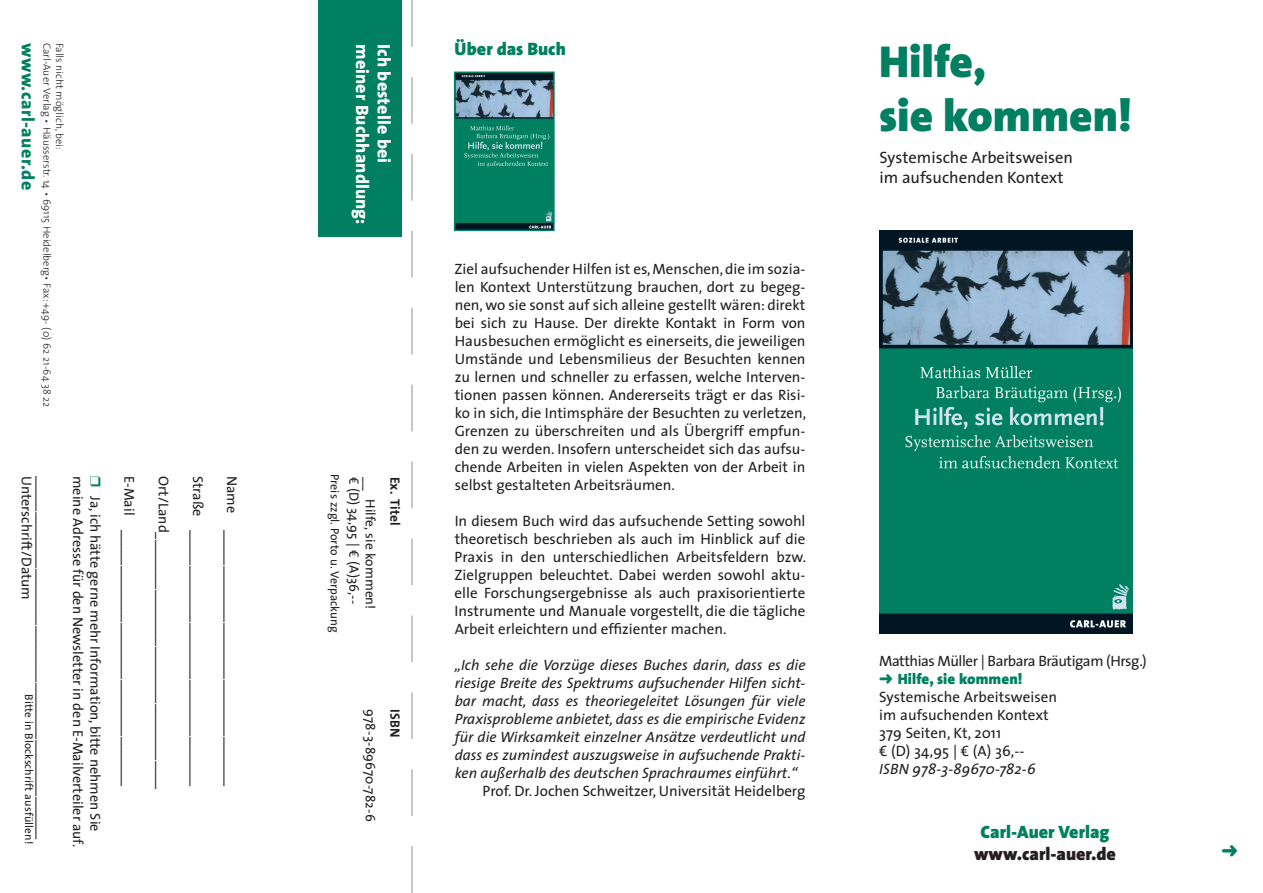
<style>
.page{position:relative;width:1263px;height:893px;background:#fff}
.page>*{position:absolute;margin:0;border:0;box-sizing:border-box;transform-origin:0 0}
.t1{font:900 45px/54px "The Sans";color:#008061}
.t2{font:800 18px "The Sans";letter-spacing:.005em;color:#fff}
.t3{font:900 18px "The Sans";color:#008061}
.t4{font:900 18px "The Sans";color:#231f20}
.t5{font:800 18px "The Sans";letter-spacing:.025em;color:#008061}
.t6{font:16.5px/19.8px "The Sans";color:#231f20}
.t7{font:15px/18px "The Sans";color:#231f20;text-align:justify}
.t8{font:italic 15px/18px "The Sans";color:#231f20;text-align:justify}
.t9{font:14.25px/17.1px "The Sans";color:#231f20;text-align:center}
.t10{font:13.5px "The Sans";letter-spacing:.005em;color:#231f20}
.t11{font:700 13.5px "The Sans";letter-spacing:.005em;color:#231f20}
.t12{font:12px "The Sans";letter-spacing:.005em;color:#231f20}
.t13{font:11.25px "The Sans";letter-spacing:.01em;color:#231f20}
.t14{font:300 10.5px "The Sans";letter-spacing:.005em;color:#231f20}
.s1{color:#008061}
.s2{font-weight:900;color:#008061}
</style>
<div class="page">
<div style="left:318px;top:0;width:84px;height:237px;background:#008061"></div>
<svg style="left:411px;top:0;width:1px;height:893px"></svg>
<img style="left:879px;top:230px;width:253px;height:403px">
<img style="left:457px;top:75px;width:95px;height:153px">
<div style="left:454px;top:72px;width:101px;height:159px;border:2px solid #008061"></div>
<p class="t5" style="left:43px;top:43px;width:149px;rotate:90deg">www.carl-auer.de</p>
<p class="t14" style="left:56px;top:43px;width:366px;rotate:90deg">Carl-Auer Verlag • Häusserstr. 14 • 69115 Heidelberg• Fax: +49- (0) 62 21-64 38 22</p>
<p class="t14" style="left:68px;top:43px;width:108px;rotate:90deg">Falls nicht möglich, bei:</p>
<p class="t9" style="left:36px;top:476px;width:125px;rotate:90deg">Unterschrift/Datum</p>
<p class="t9" style="left:53px;top:476px;width:365px;rotate:90deg">___________________________________________________</p>
<p class="t13" style="left:38px;top:694px;width:152px;rotate:90deg">Bitte in Blockschrift ausfüllen!</p>
<p class="t9" style="left:104px;top:476px;width:372px;rotate:90deg">Ja, ich hätte gerne mehr Information, bitte nehmen Sie meine Adresse für den Newsletter in den E-Mailverteiler auf.</p>
<p class="t9" style="left:138px;top:476px;width:312px;rotate:90deg">E-Mail ____________________________________</p>
<p class="t9" style="left:173px;top:476px;width:315px;rotate:90deg">Ort/Land____________________________________</p>
<p class="t9" style="left:207px;top:476px;width:312px;rotate:90deg">Straße ____________________________________</p>
<p class="t9" style="left:241px;top:476px;width:312px;rotate:90deg">Name ____________________________________</p>
<p class="t2" style="left:378px;top:44px;width:182px;rotate:90deg">meiner Buchhandlung:</p>
<p class="t2" style="left:399px;top:44px;width:121px;rotate:90deg">Ich bestelle bei</p>
<p class="t12" style="left:345px;top:474px;width:161px;rotate:90deg">Preis zzgl. Porto u. Verpackung</p>
<p class="t10" style="left:382px;top:477px;width:134px;rotate:90deg">__ Hilfe, sie kommen!</p>
<p class="t10" style="left:365px;top:477px;width:129px;rotate:90deg">€ (D) 34,95 | € (A)36,--</p>
<p class="t11" style="left:406px;top:477px;width:50px;rotate:90deg">Ex. Titel</p>
<p class="t10" style="left:382px;top:709px;width:114px;rotate:90deg">978-3-89670-782-6</p>
<p class="t11" style="left:406px;top:709px;width:30px;rotate:90deg">ISBN</p>
<p class="t3" style="left:455px;top:34px;width:113px">Über das Buch</p>
<p class="t7" style="left:455px;top:259px;width:353px">Ziel aufsuchender Hilfen ist es,Menschen,die im sozia&shy;len Kontext Unterstützung brauchen, dort zu begeg&shy;nen, wo sie sonst auf sich alleine gestellt wären: direkt bei sich zu Hause. Der direkte Kontakt in Form von Hausbesuchen ermöglicht es einerseits, die jeweiligen Umstände und Lebensmilieus der Besuchten kennen zu lernen und schneller zu erfassen, welche Interven&shy;tionen passen können. Andererseits trägt er das Risi&shy;ko in sich, die Intimsphäre der Besuchten zu verletzen, Grenzen zu überschreiten und als Übergriff empfun&shy;den zu werden. Insofern unterscheidet sich das aufsu&shy;chende Arbeiten in vielen Aspekten von der Arbeit in selbst gestalteten Arbeitsräumen.</p>
<p class="t7" style="left:455px;top:511px;width:353px">In diesem Buch wird das aufsuchende Setting sowohl theoretisch beschrieben als auch im Hinblick auf die Praxis in den unterschiedlichen Arbeitsfeldern bzw.<br>Zielgruppen beleuchtet. Dabei werden sowohl aktu&shy;elle Forschungsergebnisse als auch praxisorientierte Instrumente und Manuale vorgestellt, die die tägliche Arbeit erleichtern und effizienter machen.</p>
<p class="t8" style="left:455px;top:655px;width:352px">„Ich sehe die Vorzüge dieses Buches darin, dass es die riesige Breite des Spektrums aufsuchender Hilfen sicht&shy;bar macht, dass es theoriegeleitet Lösungen für viele Praxisprobleme anbietet, dass es die empirische Evidenz für die Wirksamkeit einzelner Ansätze verdeutlicht und dass es zumindest auszugsweise in aufsuchende Prakti&shy;ken außerhalb des deutschen Sprachraumes einführt.“</p>
<p class="t7" style="left:483px;top:781px;width:324px">Prof. Dr. Jochen Schweitzer, Universität Heidelberg</p>
<h1 class="t1" style="left:879px;top:34px;width:255px">Hilfe,<br>sie kommen!</h1>
<p class="t6" style="left:880px;top:147px;width:195px">Systemische Arbeitsweisen im aufsuchenden Kontext</p>
<p class="t7" style="left:879px;top:651px;width:269px;text-align:left">Matthias Müller | Barbara Bräutigam (Hrsg.) <span class="s1">➜</span> <span class="s2">Hilfe, sie kommen!<br></span>Systemische Arbeitsweisen<br>im aufsuchenden Kontext<br>379 Seiten, Kt, 2011<br>€ (D) 34,95 | € (A) 36,--</p>
<p class="t8" style="left:879px;top:759px;width:158px">ISBN 978-3-89670-782-6</p>
<p class="t3" style="left:980px;top:817px;width:131px">Carl-Auer Verlag</p>
<p class="t4" style="left:974px;top:838px;width:143px">www.carl-auer.de</p>
</div>
